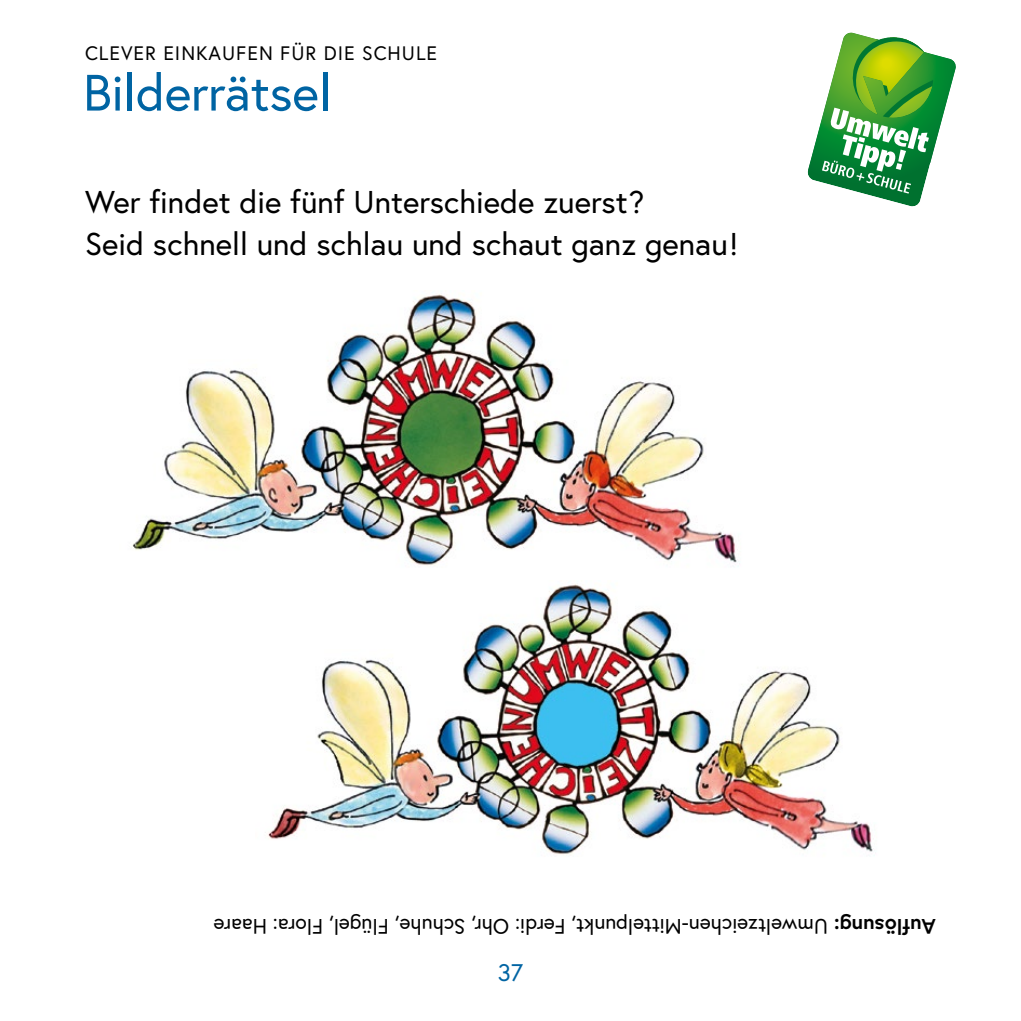
<style>
.page{position:relative;width:1021px;height:1021px;background:#fff}
.page>*{position:absolute;margin:0;border:0;box-sizing:border-box;transform-origin:0 0}
.t1{font:51px "Europa Austria";letter-spacing:-.005em;color:#0064a3}
.fett_grün{font:31.5px "Europa Austria";color:#000}
.t2{font:24px "Europa Austria";color:#0064a3}
.fett_grün-2{font:21px "Europa Austria";color:#000}
.t3{font:19.5px "Europa Austria";letter-spacing:.05em;color:#000}
.s1{font-weight:700}
</style>
<div class="page">
<img style="left:132px;top:294px;width:605px;height:272px">
<img style="left:268px;top:584px;width:607px;height:272px">
<svg style="left:807px;top:33px;width:149px;height:174px"></svg>
<p class="t3" style="left:85px;top:40px;width:353px">CLEVER EINKAUFEN FÜR DIE SCHULE</p>
<h1 class="t1" style="left:83px;top:60px;width:250px">Bilderrätsel</h1>
<p class="fett_grün" style="left:85px;top:181px;width:561px">Wer findet die fünf Unterschiede zuerst?</p>
<p class="fett_grün" style="left:85px;top:224px;width:654px">Seid schnell und schlau und schaut ganz genau!</p>
<p class="fett_grün-2" style="left:935px;top:940px;width:724px;rotate:-180deg"><span class="s1">Auflösung:</span> Umweltzeichen-Mittelpunkt, Ferdi: Ohr, Schuhe, Flügel, Flora: Haare</p>
<p class="t2" style="left:498px;top:957px;width:27px">37</p>
</div>
